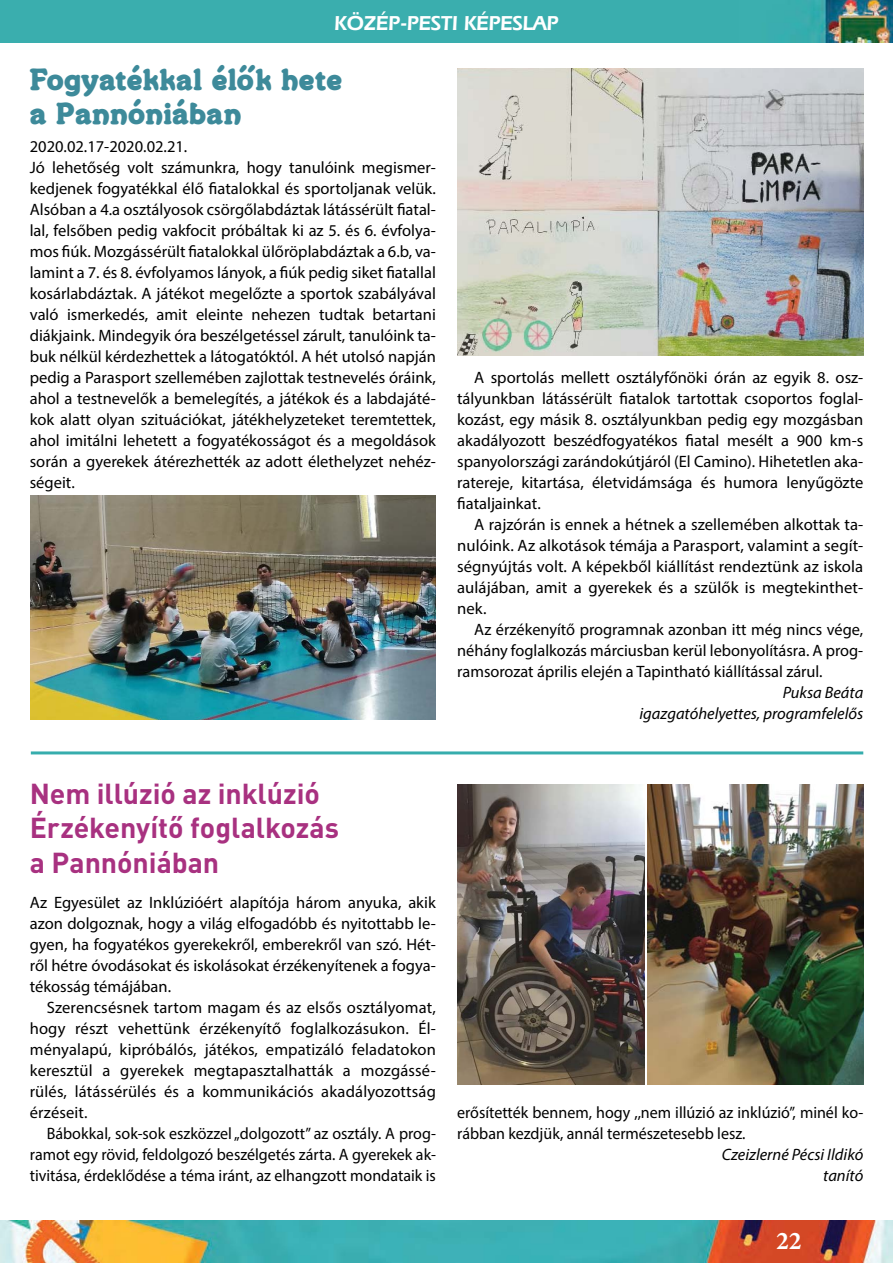
<style>
.page{position:relative;width:893px;height:1263px;background:#fff}
.page>*{position:absolute;margin:0;border:0;box-sizing:border-box;transform-origin:0 0}
.t1{font:700 28.5px/34.5px "DIN Pro";color:#a83180}
.t2{font:25.5px/34.5px "Merkin";color:#3d8a9a}
.t3{font:700 25.5px "Minion Pro";color:#fff}
.t4{font:600 21px "Eras IT Cby BT";color:#fff}
.t5{font:16.5px/21px "Myriad Pro";color:#000;text-align:justify}
.t6{font:italic 16.5px/21px "Myriad Pro";color:#000;text-align:right}
</style>
<div class="page">
<img style="left:0;top:0;width:893px;height:42px">
<img style="left:0;top:1220px;width:893px;height:43px">
<img style="left:457px;top:785px;width:187px;height:300px">
<img style="left:647px;top:785px;width:216px;height:300px">
<img style="left:31px;top:496px;width:405px;height:223px">
<img style="left:457px;top:68px;width:406px;height:288px">
<hr style="left:31px;top:751px;width:832px;height:3px;background:#36adad">
<p class="t4" style="left:334px;top:16px;width:226px">KÖZÉP-PESTI KÉPESLAP</p>
<h2 class="t2" style="left:30px;top:60px;width:314px">Fogyatékkal élo´´k hete a Pannóniában</h2>
<p class="t5" style="left:30px;top:138px;width:408px;text-align:left">2020.02.17-2020.02.21.<br>Jó lehetőség volt számunkra, hogy tanulóink megismer&shy;kedjenek fogyatékkal élő fiatalokkal és sportoljanak velük.<br>Alsóban a 4.a osztályosok csörgőlabdáztak látássérült fiatal&shy;lal, felsőben pedig vakfocit próbáltak ki az 5. és 6. évfolya&shy;mos fiúk. Mozgássérült fiatalokkal ülőröplabdáztak a 6.b, va&shy;lamint a 7. és 8. évfolyamos lányok, a fiúk pedig siket fiatallal kosárlabdáztak. A játékot megelőzte a sportok szabályával való ismerkedés, amit eleinte nehezen tudtak betartani diákjaink. Mindegyik óra beszélgetéssel zárult, tanulóink ta&shy;buk nélkül kérdezhettek a látogatóktól. A hét utolsó napján pedig a Parasport szellemében zajlottak testnevelés óráink, ahol a testnevelők a bemelegítés, a játékok és a labdajáté&shy;kok alatt olyan szituációkat, játékhelyzeteket teremtettek, ahol imitálni lehetett a fogyatékosságot és a megoldások során a gyerekek átérezhették az adott élethelyzet nehéz&shy;ségeit.</p>
<p class="t5" style="left:457px;top:369px;width:408px;text-indent:17px">A sportolás mellett osztályfőnöki órán az egyik 8. osz&shy;tályunkban látássérült fiatalok tartottak csoportos foglal&shy;kozást, egy másik 8. osztályunkban pedig egy mozgásban akadályozott beszédfogyatékos fiatal mesélt a 900 km-s spanyolországi zarándokútjáról (El Camino). Hihetetlen aka&shy;ratereje, kitartása, életvidámsága és humora lenyűgözte fiataljainkat.</p>
<p class="t5" style="left:457px;top:516px;width:408px;text-indent:17px">A rajzórán is ennek a hétnek a szellemében alkottak ta&shy;nulóink. Az alkotások témája a Parasport, valamint a segít&shy;ségnyújtás volt. A képekből kiállítást rendeztünk az iskola aulájában, amit a gyerekek és a szülők is megtekinthet&shy;nek.</p>
<p class="t5" style="left:457px;top:621px;width:408px;text-indent:17px">Az érzékenyítő programnak azonban itt még nincs vége, néhány foglalkozás márciusban kerül lebonyolításra. A prog&shy;ramsorozat április elején a Tapintható kiállítással zárul.</p>
<p class="t6" style="left:639px;top:684px;width:225px">Puksa Beáta<br>igazgatóhelyettes, programfelelős</p>
<h1 class="t1" style="left:30px;top:780px;width:311px">Nem illúzió az inklúzió<br>Érzékenyítő foglalkozás a Pannóniában</h1>
<p class="t5" style="left:30px;top:894px;width:408px">Az Egyesület az Inklúzióért alapítója három anyuka, akik azon dolgoznak, hogy a világ elfogadóbb és nyitottabb le&shy;gyen, ha fogyatékos gyerekekről, emberekről van szó. Hét&shy;ről hétre óvodásokat és iskolásokat érzékenyítenek a fogya&shy;tékosság témájában.</p>
<p class="t5" style="left:30px;top:999px;width:408px;text-indent:17px">Szerencsésnek tartom magam és az elsős osztályomat, hogy részt vehettünk érzékenyítő foglalkozásukon. Él&shy;ményalapú, kipróbálós, játékos, empatizáló feladatokon keresztül a gyerekek megtapasztalhatták a mozgássé&shy;rülés, látássérülés és a kommunikációs akadályozottság érzéseit.</p>
<p class="t5" style="left:30px;top:1125px;width:408px;text-indent:17px">Bábokkal, sok-sok eszközzel „dolgozott” az osztály. A prog&shy;ramot egy rövid, feldolgozó beszélgetés zárta. A gyerekek ak&shy;tivitása, érdeklődése a téma iránt, az elhangzott mondataik is</p>
<p class="t5" style="left:457px;top:1104px;width:408px">erősítették bennem, hogy ,,nem illúzió az inklúzió”, minél ko&shy;rábban kezdjük, annál természetesebb lesz.</p>
<p class="t6" style="left:722px;top:1146px;width:143px">Czeizlerné Pécsi Ildikó tanító</p>
<h2 class="t3" style="left:776px;top:1231px;width:27px">22</h2>
</div>
